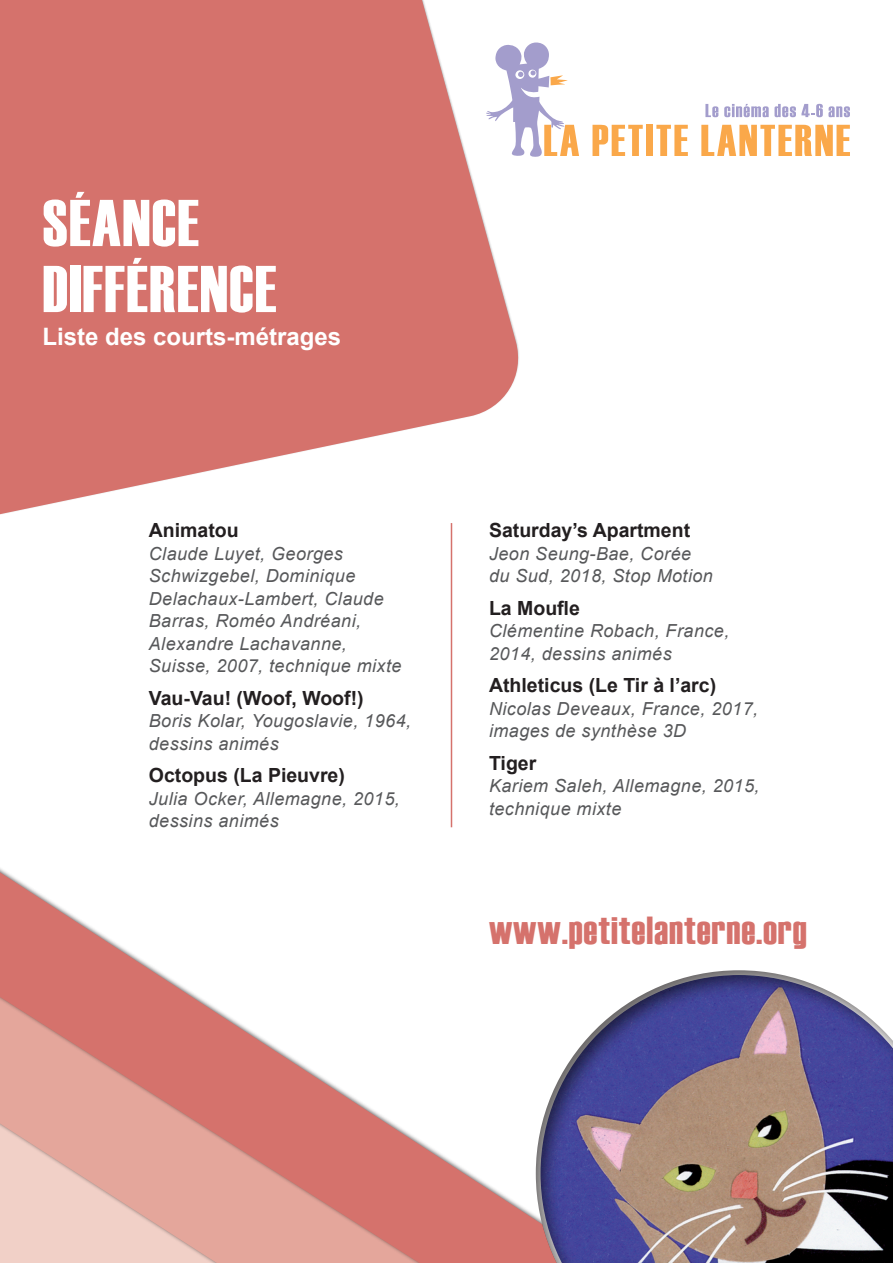
<style>
.page{position:relative;width:893px;height:1263px;background:#fff}
.page>*{position:absolute;margin:0;border:0;box-sizing:border-box;transform-origin:0 0}
.Titre_séance{font:66px "Haettenschweiler";letter-spacing:.02em;color:#fff}
.Site{font:39px "Haettenschweiler";letter-spacing:.025em;color:#d5726c}
.Liste{font:700 24px "Arial";color:#fff}
.Titre_CM{font:700 19.5px "Arial";color:#231f20}
.Fiche_technique{font:italic 18px/22.5px "Arial";letter-spacing:.025em;color:#57585a}
</style>
<div class="page">
<svg style="left:0;top:809px;width:535px;height:454px"></svg>
<svg style="left:0;top:0;width:519px;height:560px;fill:#d5726c"></svg>
<hr style="left:451px;top:523px;width:1px;height:304px;background:#d5726c">
<svg style="left:592px;top:125px;width:51px;height:31px"></svg>
<div style="left:646px;top:125px;width:7px;height:31px;background:#faa84a"></div>
<svg style="left:656px;top:125px;width:32px;height:31px"></svg>
<svg style="left:701px;top:125px;width:149px;height:31px"></svg>
<svg style="left:705px;top:104px;width:13px;height:13px"></svg>
<svg style="left:724px;top:104px;width:126px;height:13px"></svg>
<svg style="left:486px;top:43px;width:93px;height:114px"></svg>
<div style="left:535px;top:968px;width:358px;height:295px;background:#231f20;opacity:.7"></div>
<p class="Titre_séance" style="left:43px;top:185px;width:158px">SÉANCE</p>
<p class="Titre_séance" style="left:43px;top:251px;width:235px">DIFFÉRENCE</p>
<p class="Liste" style="left:43px;top:321px;width:300px">Liste des courts-métrages</p>
<p class="Titre_CM" style="left:149px;top:517px;width:91px">Animatou</p>
<p class="Fiche_technique" style="left:149px;top:542px;width:254px">Claude Luyet, Georges<br>Schwizgebel, Dominique<br>Delachaux-Lambert, Claude<br>Barras, Roméo Andréani,<br>Alexandre Lachavanne,<br>Suisse, 2007, technique mixte</p>
<p class="Titre_CM" style="left:149px;top:685px;width:216px">Vau-Vau! (Woof, Woof!)</p>
<p class="Fiche_technique" style="left:149px;top:710px;width:264px">Boris Kolar, Yougoslavie, 1964, dessins animés</p>
<p class="Titre_CM" style="left:149px;top:763px;width:198px">Octopus (La Pieuvre)</p>
<p class="Fiche_technique" style="left:149px;top:787px;width:253px">Julia Ocker, Allemagne, 2015, dessins animés</p>
<p class="Titre_CM" style="left:489px;top:517px;width:203px">Saturday’s Apartment</p>
<p class="Fiche_technique" style="left:489px;top:542px;width:225px">Jeon Seung-Bae, Corée du Sud, 2018, Stop Motion</p>
<p class="Titre_CM" style="left:489px;top:595px;width:93px">La Moufle</p>
<p class="Fiche_technique" style="left:489px;top:620px;width:242px">Clémentine Robach, France,<br>2014, dessins animés</p>
<p class="Titre_CM" style="left:489px;top:673px;width:229px">Athleticus (Le Tir à l’arc)</p>
<p class="Fiche_technique" style="left:489px;top:697px;width:271px">Nicolas Deveaux, France, 2017, images de synthèse 3D</p>
<p class="Titre_CM" style="left:489px;top:750px;width:49px">Tiger</p>
<p class="Fiche_technique" style="left:489px;top:775px;width:272px">Kariem Saleh, Allemagne, 2015, technique mixte</p>
<p class="Site" style="left:489px;top:908px;width:319px">www.petitelanterne.org</p>
</div>
